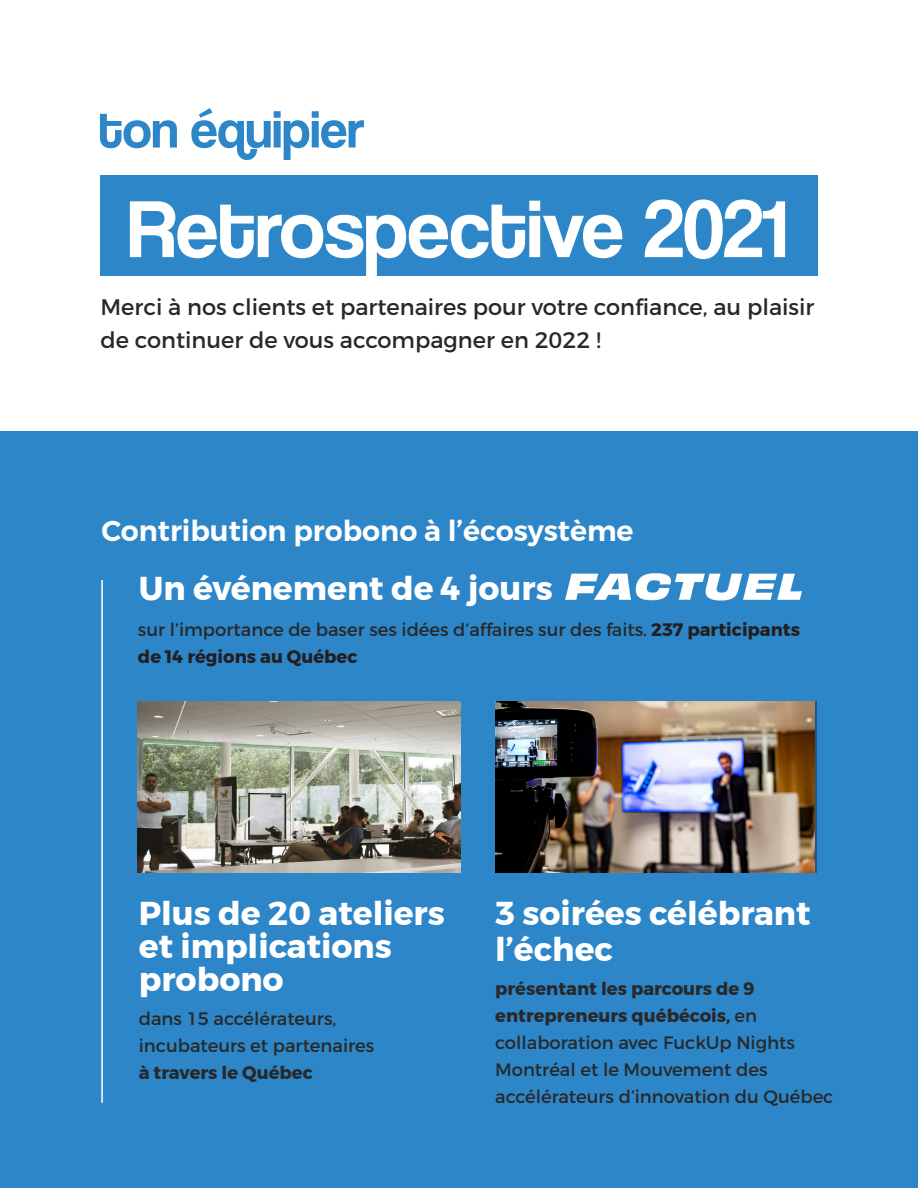
<style>
.page{position:relative;width:918px;height:1188px;background:#fff}
.page>*{position:absolute;margin:0;border:0;box-sizing:border-box;transform-origin:0 0}
.t1{font:84px "Coolvetica Rg";color:#fff}
.t2{font:700 33px/33px "Montserrat";color:#fff}
.t3{font:600 28.5px "Montserrat";color:#fff}
.t4{font:22.5px/33px "Montserrat";color:#282828}
.t5{font:18px/27px "Montserrat";color:#282828}
.s1{font-weight:700;color:#231f20}
.s2{font-weight:700}
</style>
<div class="page">
<div style="left:0;top:432px;width:918px;height:756px;background:#2d86c8"></div>
<img style="left:565px;top:573px;width:237px;height:28px">
<svg style="left:100px;top:114px;width:77px;height:34px"></svg>
<svg style="left:191px;top:108px;width:173px;height:52px"></svg>
<hr style="left:101px;top:580px;width:2px;height:523px;background:#fff">
<div style="left:100px;top:176px;width:718px;height:100px;background:#2d86c8"></div>
<img style="left:138px;top:701px;width:323px;height:172px">
<img style="left:495px;top:701px;width:320px;height:172px">
<p class="t1" style="left:128px;top:180px;width:661px">Retrospective 2021</p>
<p class="t4" style="left:100px;top:290px;width:716px">Merci à nos clients et partenaires pour votre confiance, au plaisir de continuer de vous accompagner en 2022 !</p>
<p class="t3" style="left:101px;top:508px;width:534px">Contribution probono à l’écosystème</p>
<p class="t2" style="left:139px;top:572px;width:415px">Un événement de 4 jours</p>
<p class="t5" style="left:138px;top:616px;width:664px">sur l’importance de baser ses idées d’affaires sur des faits. <span class="s1">237 participants de 14 régions au Québec</span></p>
<p class="t2" style="left:139px;top:897px;width:308px">Plus de 20 ateliers et implications probono</p>
<p class="t5" style="left:139px;top:1005px;width:237px">dans 15 accélérateurs, incubateurs et partenaires <span class="s2">à travers le Québec</span></p>
<p class="t2" style="left:495px;top:895px;width:317px;line-height:36px">3 soirées célébrant l’échec</p>
<p class="t5" style="left:495px;top:975px;width:340px"><span class="s2">présentant les parcours de 9 entrepreneurs québécois,</span> en collaboration avec FuckUp Nights<br>Montréal et le Mouvement des accélérateurs d’innovation du Québec</p>
</div>
